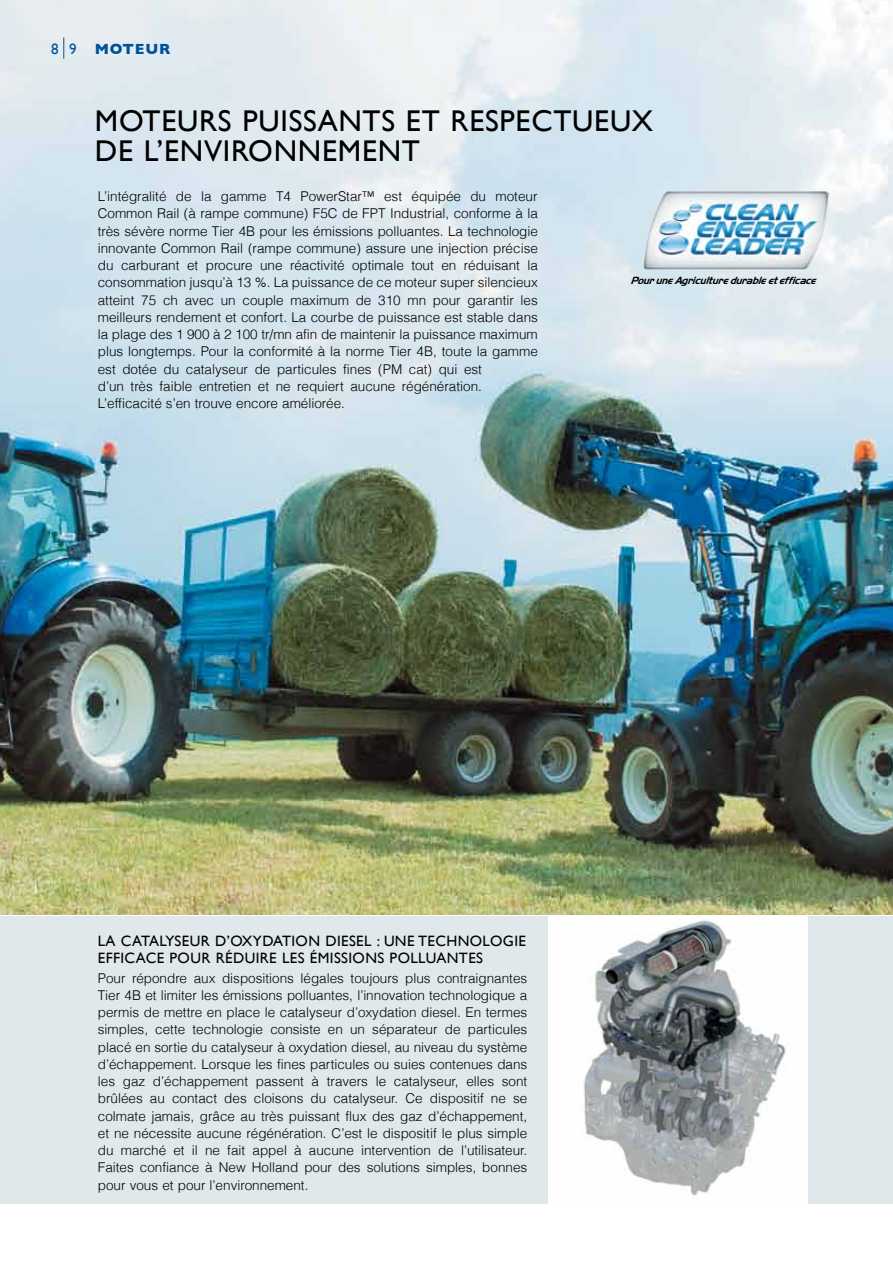
<style>
.page{position:relative;width:893px;height:1263px;background:#fff}
.page>*{position:absolute;margin:0;border:0;box-sizing:border-box;transform-origin:0 0}
.t1{font:30px "Gill Sans";letter-spacing:.025em;color:#000}
.t2{font:15px/17.2px "Gill Sans";letter-spacing:.025em;color:#000}
.t3{font:700 15px "Gill Sans";color:#00529c}
.t4{font:15px "Gill Sans";color:#00529c}
.t5{font:300 13.5px/17.2px "Helvetica";color:#000;text-align:justify}
.t6{font:italic 700 10.8px "Handel Got D";color:#000;scale:.96 1}
</style>
<div class="page">
<img style="left:0;top:0;width:893px;height:914px">
<div style="left:0;top:916px;width:893px;height:287px;background:#e1e8ec"></div>
<img style="left:549px;top:916px;width:259px;height:285px">
<svg style="left:64px;top:37px;width:1px;height:22px"></svg>
<img style="left:643px;top:191px;width:186px;height:78px">
<p class="t4" style="left:51px;top:40px;width:27px">8 9</p>
<p class="t3" style="left:95px;top:40px;width:14px">MOTEU</p>
<p class="t3" style="left:159px;top:40px;width:13px">R</p>
<h1 class="t1" style="left:95px;top:103px;width:44px">MOTE</h1>
<h1 class="t1" style="left:177px;top:103px;width:358px">URS PUISSANTS ET RESPECT</h1>
<h1 class="t1" style="left:572px;top:103px;width:82px">UEUX</h1>
<h1 class="t1" style="left:95px;top:133px;width:326px">DE L’ENVIRONNEMENT</h1>
<p class="t5" style="left:98px;top:187px;width:442px;text-align:left">L’intégralité de la gamme T4 PowerStar™ est équipée du moteur Common Rail (à rampe commune) F5C de FPT Industrial, conforme à la très sévère norme Tier 4B pour les émissions polluantes. La technologie innovante Common Rail (rampe commune) assure une injection précise du carburant et procure une réactivité optimale tout en réduisant la consommation jusqu’à 13 %. La puissance de ce moteur super silencieux atteint 75 ch avec un couple maximum de 310 mn pour garantir les meilleurs rendement et confort. La courbe de puissance est stable dans la plage des 1 900 à 2 100 tr/mn afin de maintenir la puissance maximum plus longtemps. Pour la conformité à la norme Tier 4B, toute la gamme est dotée du catalyseur de particules fines (PM cat) qui est<br>d’un très faible entretien et ne requiert aucune régénération.<br>L’efficacité s’en trouve encore améliorée.</p>
<p class="t6" style="left:630px;top:274px;width:199px">PouruneAgriculturedurableetefficace</p>
<p class="t2" style="left:98px;top:932px;width:430px">LA CATALYSEU R D’OXYDATION DIESEL : UN E TECHNOLOGI E<br>EFFICACE POU R RÉDUI RE LES ÉMISSIONS POLLUANTES</p>
<p class="t5" style="left:98px;top:969px;width:431px">Pour répondre aux dispositions légales toujours plus contraignantes Tier 4B et limiter les émissions polluantes, l’innovation technologique a permis de mettre en place le catalyseur d’oxydation diesel. En termes simples, cette technologie consiste en un séparateur de particules placé en sortie du catalyseur à oxydation diesel, au niveau du système d’échappement. Lorsque les fines particules ou suies contenues dans les gaz d’échappement passent à travers le catalyseur, elles sont brûlées au contact des cloisons du catalyseur. Ce dispositif ne se colmate jamais, grâce au très puissant flux des gaz d’échappement, et ne nécessite aucune régénération. C’est le dispositif le plus simple du marché et il ne fait appel à aucune intervention de l’utilisateur.<br>Faites confiance à New Holland pour des solutions simples, bonnes pour vous et pour l’environnement.</p>
</div>
